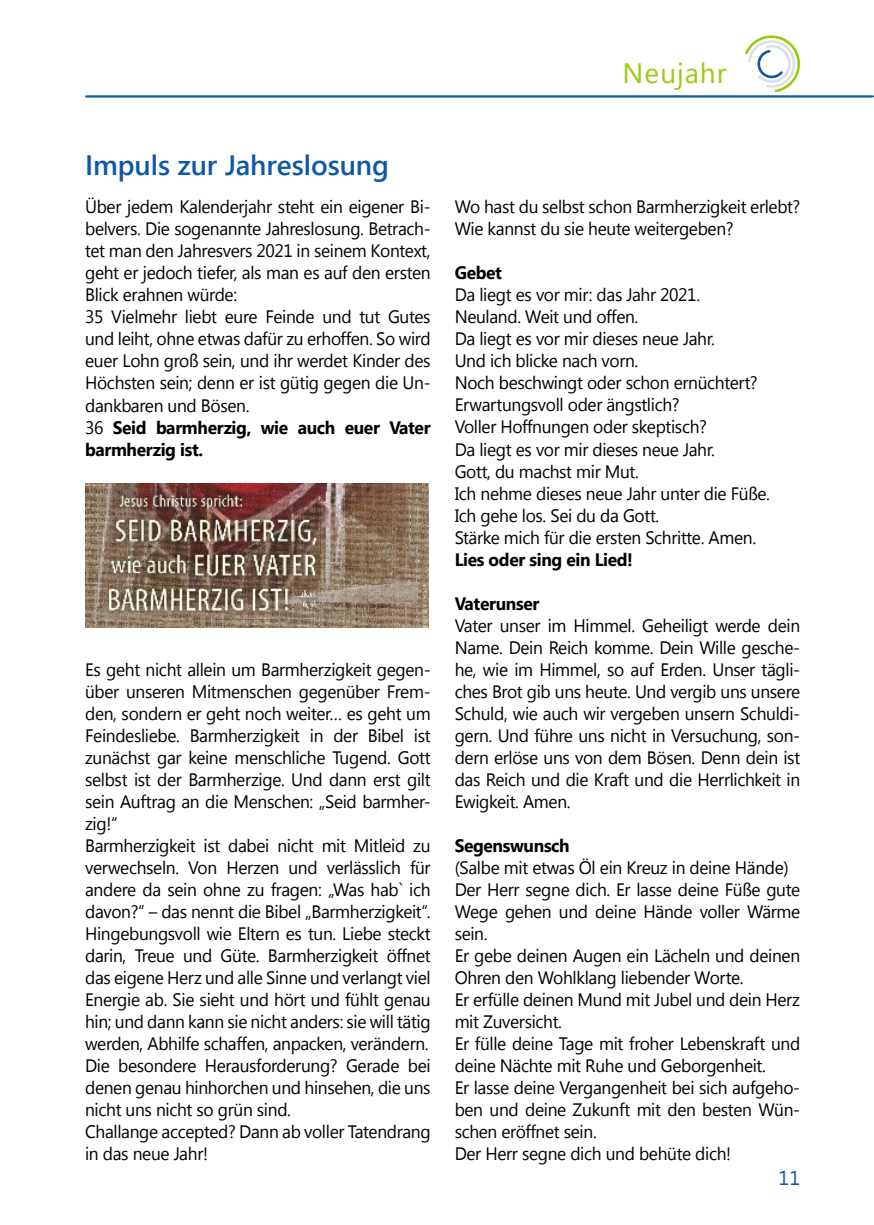
<style>
.page{position:relative;width:874px;height:1225px;background:#fff}
.page>*{position:absolute;margin:0;border:0;box-sizing:border-box;transform-origin:0 0}
.t1{font:600 28px "Segoe UI";letter-spacing:-.005em;color:#0e58a7}
.t2{font:28px "Segoe UI";letter-spacing:.035em;color:#94ce0e}
.t3{font:20px "Segoe UI";color:#0e58a7}
.t4{font:18px/22px "Segoe UI";letter-spacing:-.02em;color:#000}
.t5{font:700 18px "Segoe UI";letter-spacing:-.02em;color:#000}
.s1{font-weight:700}
</style>
<div class="page">
<img style="left:85px;top:483px;width:343px;height:144px">
<hr style="left:86px;top:95px;width:786px;height:2px;background:#0e58a7">
<svg style="left:745px;top:35px;width:55px;height:58px"></svg>
<h1 class="t2" style="left:622px;top:54px;width:105px">Neujahr</h1>
<h1 class="t1" style="left:85px;top:143px;width:305px">Impuls zur Jahreslosung</h1>
<p class="t4" style="left:85px;top:195px;width:347px">Über jedem Kalenderjahr steht ein eigener Bi&shy;belvers. Die sogenannte Jahreslosung. Betrach&shy;tet man den Jahresvers 2021 in seinem Kontext, geht er jedoch tiefer, als man es auf den ersten Blick erahnen würde:<br>35 Vielmehr liebt eure Feinde und tut Gutes und leiht, ohne etwas dafür zu erhoffen. So wird euer Lohn groß sein, und ihr werdet Kinder des Höchsten sein; denn er ist gütig gegen die Un&shy;dankbaren und Bösen.<br>36 <span class="s1">Seid barmherzig, wie auch euer Vater barmherzig ist.</span></p>
<p class="t4" style="left:85px;top:657px;width:347px">Es geht nicht allein um Barmherzigkeit gegen&shy;über unseren Mitmenschen gegenüber Frem&shy;den, sondern er geht noch weiter… es geht um Feindesliebe. Barmherzigkeit in der Bibel ist zunächst gar keine menschliche Tugend. Gott selbst ist der Barmherzige. Und dann erst gilt sein Auftrag an die Menschen: „Seid barmher&shy;zig!“<br>Barmherzigkeit ist dabei nicht mit Mitleid zu verwechseln. Von Herzen und verlässlich für andere da sein ohne zu fragen: „Was hab` ich davon?“ – das nennt die Bibel „Barmherzigkeit“.<br>Hingebungsvoll wie Eltern es tun. Liebe steckt darin, Treue und Güte. Barmherzigkeit öffnet das eigene Herz und alle Sinne und verlangt viel Energie ab. Sie sieht und hört und fühlt genau hin; und dann kann sie nicht anders: sie will tätig werden, Abhilfe schaffen, anpacken, verändern.<br>Die besondere Herausforderung? Gerade bei denen genau hinhorchen und hinsehen, die uns nicht uns nicht so grün sind.<br>Challange accepted? Dann ab voller Tatendrang in das neue Jahr!</p>
<p class="t4" style="left:454px;top:195px;width:347px">Wo hast du selbst schon Barmherzigkeit erlebt?<br>Wie kannst du sie heute weitergeben?</p>
<p class="t5" style="left:454px;top:260px;width:49px">Gebet</p>
<p class="t4" style="left:454px;top:283px;width:317px">Da liegt es vor mir: das Jahr 2021.<br>Neuland. Weit und offen.<br>Da liegt es vor mir dieses neue Jahr.<br>Und ich blicke nach vorn.<br>Noch beschwingt oder schon ernüchtert?<br>Erwartungsvoll oder ängstlich?<br>Voller Hoffnungen oder skeptisch?<br>Da liegt es vor mir dieses neue Jahr.<br>Gott, du machst mir Mut.<br>Ich nehme dieses neue Jahr unter die Füße.<br>Ich gehe los. Sei du da Gott.<br>Stärke mich für die ersten Schritte. Amen.</p>
<p class="t5" style="left:454px;top:546px;width:180px">Lies oder sing ein Lied!</p>
<p class="t5" style="left:454px;top:590px;width:86px">Vaterunser</p>
<p class="t4" style="left:454px;top:613px;width:347px;text-align:justify">Vater unser im Himmel. Geheiligt werde dein Name. Dein Reich komme. Dein Wille gesche&shy;he, wie im Himmel, so auf Erden. Unser tägli&shy;ches Brot gib uns heute. Und vergib uns unsere Schuld, wie auch wir vergeben unsern Schuldi&shy;gern. Und führe uns nicht in Versuchung, son&shy;dern erlöse uns von dem Bösen. Denn dein ist das Reich und die Kraft und die Herrlichkeit in Ewigkeit. Amen.</p>
<p class="t5" style="left:454px;top:832px;width:116px">Segenswunsch</p>
<p class="t4" style="left:454px;top:855px;width:347px">(Salbe mit etwas Öl ein Kreuz in deine Hände)<br>Der Herr segne dich. Er lasse deine Füße gute Wege gehen und deine Hände voller Wärme sein.<br>Er gebe deinen Augen ein Lächeln und deinen Ohren den Wohlklang liebender Worte.<br>Er erfülle deinen Mund mit Jubel und dein Herz mit Zuversicht.<br>Er fülle deine Tage mit froher Lebenskraft und deine Nächte mit Ruhe und Geborgenheit.<br>Er lasse deine Vergangenheit bei sich aufgeho&shy;ben und deine Zukunft mit den besten Wün&shy;schen eröffnet sein.<br>Der Herr segne dich und behüte dich!</p>
<p class="t3" style="left:778px;top:1164px;width:23px">11</p>
</div>
